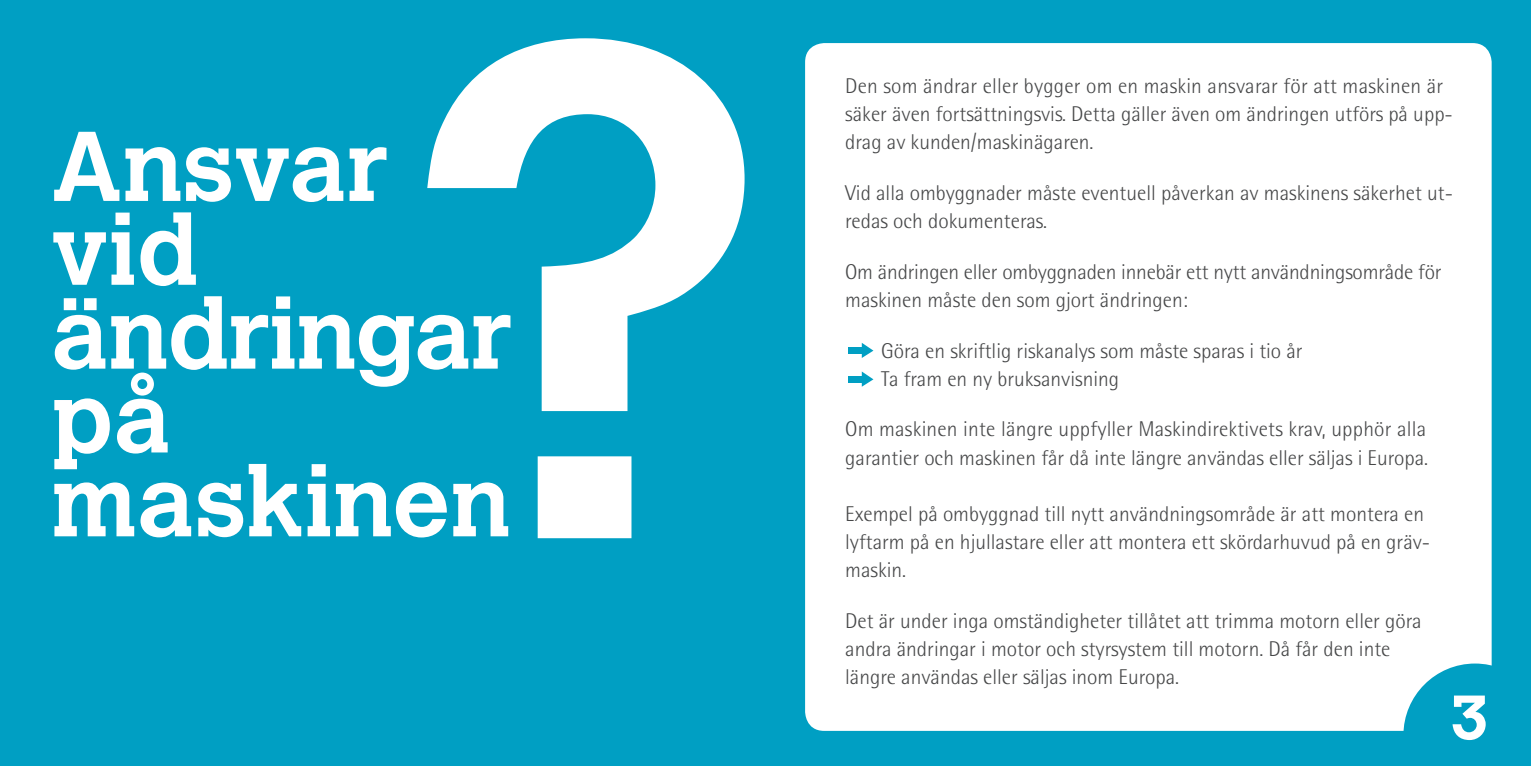
<style>
.page{position:relative;width:1531px;height:766px;background:#fff}
.page>*{position:absolute;margin:0;border:0;box-sizing:border-box;transform-origin:0 0}
.t1{font:700 97.88px/83.7px "Calvert MT Std";color:#fff}
.t2{font:700 61.43px "Calvert MT Std";color:#fff}
.t3{font:300 21.38px/28.1px "AT Rotis Semi Sans";color:#464748}
</style>
<div class="page">
<div style="left:0;top:0;width:1531px;height:765px;background:#009fc3"></div>
<div style="left:805px;top:43px;width:686px;height:687px;background:#fff;border-radius:19px"></div>
<svg style="left:1403px;top:663px;width:89px;height:68px"></svg>
<svg style="left:427px;top:38px;width:317px;height:500px"></svg>
<svg style="left:862px;top:343px;width:11px;height:15px"></svg>
<div style="left:848px;top:347px;width:16px;height:7px;background:#009fc3"></div>
<svg style="left:862px;top:371px;width:11px;height:15px"></svg>
<div style="left:848px;top:376px;width:16px;height:7px;background:#009fc3"></div>
<h1 class="t1" style="left:51px;top:123px;width:462px">Ansvar vid ändringar på maskinen</h1>
<p class="t3" style="left:845px;top:72px;width:609px">Den som ändrar eller bygger om en maskin ansvarar för att maskinen är säker även fortsättningsvis. Detta gäller även om ändringen utförs på upp&shy;drag av kunden/maskinägaren.</p>
<p class="t3" style="left:845px;top:178px;width:609px">Vid alla ombyggnader måste eventuell påverkan av maskinens säkerhet ut&shy;redas och dokumenteras.</p>
<p class="t3" style="left:845px;top:257px;width:598px">Om ändringen eller ombyggnaden innebär ett nytt användningsområde för maskinen måste den som gjort ändringen:</p>
<p class="t3" style="left:881px;top:336px;width:423px">Göra en skriftlig riskanalys som måste sparas i tio år<br>Ta fram en ny bruksanvisning</p>
<p class="t3" style="left:845px;top:415px;width:584px">Om maskinen inte längre uppfyller Maskindirektivets krav, upphör alla garantier och maskinen får då inte längre användas eller säljas i Europa.</p>
<p class="t3" style="left:845px;top:499px;width:586px">Exempel på ombyggnad till nytt användningsområde är att montera en lyftarm på en hjullastare eller att montera ett skördarhuvud på en gräv&shy;maskin.</p>
<p class="t3" style="left:845px;top:606px;width:578px">Det är under inga omständigheter tillåtet att trimma motorn eller göra andra ändringar i motor och styrsystem till motorn. Då får den inte längre användas eller säljas inom Europa.</p>
<h2 class="t2" style="left:1450px;top:678px;width:39px">3</h2>
</div>
